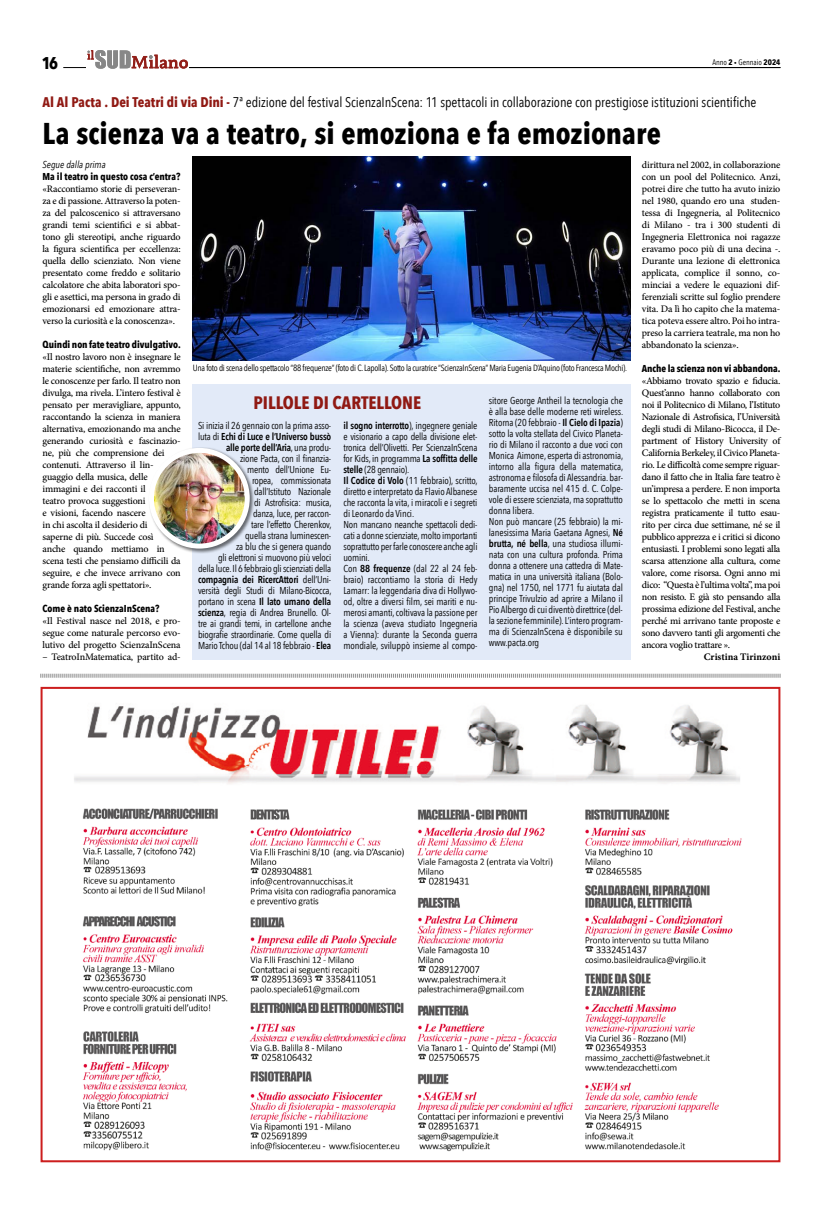
<style>
.page{position:relative;width:823px;height:1219px;background:#fff}
.page>*{position:absolute;margin:0;border:0;box-sizing:border-box;transform-origin:0 0}
.t1{font:700 30px "Avenir Next Condensed";color:#000}
.t2{font:700 18px "Avenir Next Condensed";color:#901913}
.t3{font:700 17px "Avenir Next Condensed";color:#000}
.t4{font:14px "Avenir Next Condensed";letter-spacing:-.005em;color:#000}
.t5{font:500 10px/12px "Minion Pro";letter-spacing:-.02em;color:#000;text-align:justify}
.t6{font:10px/11px "Avenir Next Condensed";letter-spacing:-.01em;color:#000}
.t7{font:700 10px "Avenir Next Condensed";color:#000}
.t8{font:700 10px "Minion Pro";color:#000}
.t9{font:italic 10px "Avenir Next Condensed";color:#000}
.t10{font:9px "Avenir Next Condensed";letter-spacing:-.03em;color:#000}
.t11{font:8px "Avenir Next Condensed";color:#000}
.s1{font-weight:700}
.s2{font-family:"Blueshift Stick"}
.s3{font-weight:700;color:#901913}
.s4{font-weight:600}
</style>
<div class="page">
<hr style="left:189px;top:67px;width:591px;height:1px;background:#000">
<svg style="left:63px;top:50px;width:125px;height:19px"></svg>
<img style="left:74px;top:705px;width:668px;height:447px">
<div style="left:41px;top:687px;width:739px;height:475px;border:2px solid #cc1e1e"></div>
<svg style="left:40px;top:673px;width:740px;height:5px"></svg>
<div style="left:192px;top:384px;width:438px;height:276px;background:#e2eaf8"></div>
<img style="left:192px;top:156px;width:438px;height:204px">
<div style="left:148px;top:447px;width:107px;height:107px;background:#000;opacity:.55"></div>
<img style="left:153px;top:450px;width:94px;height:96px">
<div style="left:149px;top:448px;width:100px;height:101px;border:5px solid #fff;border-radius:50%"></div>
<h3 class="t3" style="left:42px;top:52px;width:18px">16</h3>
<p class="t11" style="left:712px;top:55px;width:69px">Anno <span class="s1">2</span> <span class="s2">•</span> Gennaio <span class="s1">2024</span></p>
<h3 class="t4" style="left:43px;top:90px;width:715px"><span class="s3">Al Al Pacta . Dei Teatri di via Dini -</span> 7ª edizione del festival ScienzaInScena: 11 spettacoli in collaborazione con prestigiose istituzioni scientifiche</h3>
<h1 class="t1" style="left:43px;top:115px;width:619px">La scienza va a teatro, si emoziona e fa emozionare</h1>
<p class="t9" style="left:43px;top:158px;width:65px">Segue dalla prima</p>
<p class="t5" style="left:641px;top:159px;width:140px">dirittura nel 2002, in collaborazione con un pool del Politecnico. Anzi, potrei dire che tutto ha avuto inizio nel 1980, quando ero una studen&shy;tessa di Ingegneria, al Politecnico di Milano - tra i 300 studenti di Ingegneria Elettronica noi ragazze eravamo poco più di una decina -.<br>Durante una lezione di elettronica applicata, complice il sonno, co&shy;minciai a vedere le equazioni dif&shy;ferenziali scritte sul foglio prendere vita. Da lì ho capito che la matema&shy;tica poteva essere altro. Poi ho intra&shy;preso la carriera teatrale, ma non ho abbandonato la scienza».</p>
<p class="t7" style="left:641px;top:362px;width:140px">Anche la scienza non vi abbandona.</p>
<p class="t5" style="left:641px;top:375px;width:140px">«Abbiamo trovato spazio e fiducia.<br>Quest’anno hanno collaborato con noi il Politecnico di Milano, l’Istituto Nazionale di Astrofisica, l’Università degli studi di Milano-Bicocca, il De&shy;partment of History University of California Berkeley, il Civico Planeta&shy;rio. Le difficoltà come sempre riguar&shy;dano il fatto che in Italia fare teatro è un’impresa a perdere. E non importa se lo spettacolo che metti in scena registra praticamente il tutto esau&shy;rito per circa due settimane, né se il pubblico apprezza e i critici si dicono entusiasti. I problemi sono legati alla scarsa attenzione alla cultura, come valore, come risorsa. Ogni anno mi dico: “Questa è l’ultima volta”, ma poi non resisto. E già sto pensando alla prossima edizione del Festival, anche perché mi arrivano tante proposte e sono davvero tanti gli argomenti che ancora voglio trattare ».</p>
<p class="t8" style="left:703px;top:651px;width:78px">Cristina Tirinzoni</p>
<p class="t7" style="left:43px;top:170px;width:139px">Ma il teatro in questo cosa c’entra?</p>
<p class="t5" style="left:43px;top:183px;width:140px">«Raccontiamo storie di perseveran&shy;za e di passione. Attraverso la poten&shy;za del palcoscenico si attraversano grandi temi scientifici e si abbat&shy;tono gli stereotipi, anche riguardo la figura scientifica per eccellenza: quella dello scienziato. Non viene presentato come freddo e solitario calcolatore che abita laboratori spo&shy;gli e asettici, ma persona in grado di emozionarsi ed emozionare attra&shy;verso la curiosità e la conoscenza».</p>
<p class="t7" style="left:43px;top:338px;width:139px">Quindi non fate teatro divulgativo.</p>
<p class="t5" style="left:43px;top:351px;width:140px;text-align:left">«Il nostro lavoro non è insegnare le materie scientifiche, non avremmo le conoscenze per farlo. Il teatro non divulga, ma rivela. L’intero festival è pensato per meravigliare, appunto, raccontando la scienza in maniera alternativa, emozionando ma anche generando curiosità e fascinazio&shy;ne, più che comprensione dei contenuti. Attraverso il lin&shy;guaggio della musica, delle immagini e dei racconti il<br>teatro provoca suggestioni<br>e visioni, facendo nascere<br>in chi ascolta il desiderio di<br>saperne di più. Succede così<br>anche quando mettiamo in scena testi che pensiamo difficili da seguire, e che invece arrivano con grande forza agli spettatori».</p>
<p class="t7" style="left:43px;top:602px;width:118px">Come è nato ScienzaInScena?</p>
<p class="t5" style="left:43px;top:615px;width:140px">«Il Festival nasce nel 2018, e pro&shy;segue come naturale percorso evo&shy;lutivo del progetto ScienzaInScena</p>
<p class="t5" style="left:43px;top:651px;width:139px">– TeatroInMatematica, partito ad-</p>
<p class="t10" style="left:193px;top:361px;width:435px">Una foto di scena dello spettacolo “88 frequenze” (foto di C. Lapolla). Sotto la curatrice “ScienzaInScena” Maria Eugenia D’Aquino (foto Francesca Mochi).</p>
<h2 class="t2" style="left:253px;top:392px;width:169px">PILLOLE DI CARTELLONE</h2>
<p class="t6" style="left:198px;top:419px;width:135px;text-align:right">Si inizia il 26 gennaio con la prima asso&shy;luta di <span class="s4">Echi di Luce e l’Universo bussò alle porte dell’Aria</span>, una produ-<br>zione Pacta, con il finanzia-<br>mento dell’Unione Eu-<br>ropea, commissionata<br>dall’Istituto Nazionale<br>di Astrofisica: musica,<br>danza, luce, per raccon-<br>tare l’effetto Cherenkov,<br>quella strana luminescen-<br>za blu che si genera quando<br>gli elettroni si muovono più veloci<br>della luce. Il 6 febbraio gli scienziati della <span class="s4">compagnia dei RicercAttori</span> dell’Uni&shy;versità degli Studi di Milano-Bicocca, portano in scena <span class="s4">Il lato umano della scienza</span>, regia di Andrea Brunello. Ol&shy;tre ai grandi temi, in cartellone anche biografie straordinarie. Come quella di Mario Tchou (dal 14 al 18 febbraio - <span class="s4">Elea</span></p>
<p class="t6" style="left:343px;top:419px;width:136px"><span class="s4">il sogno interrotto</span>), ingegnere geniale e visionario a capo della divisione elet&shy;tronica dell’Olivetti. Per ScienzaInScena for Kids, in programma <span class="s4">La soffitta delle stelle</span> (28 gennaio).<br><span class="s4">Il Codice di Volo</span> (11 febbraio), scritto, diretto e interpretato da Flavio Albanese che racconta la vita, i miracoli e i segreti di Leonardo da Vinci.<br>Non mancano neanche spettacoli dedi&shy;cati a donne scienziate, molto importanti soprattutto per farle conoscere anche agli uomini.<br>Con <span class="s4">88 frequenze</span> (dal 22 al 24 feb&shy;braio) raccontiamo la storia di Hedy Lamarr: la leggendaria diva di Hollywo&shy;od, oltre a diversi film, sei mariti e nu&shy;merosi amanti, coltivava la passione per la scienza (aveva studiato Ingegneria a Vienna): durante la Seconda guerra mondiale, sviluppò insieme al compo-</p>
<p class="t6" style="left:488px;top:395px;width:136px">sitore George Antheil la tecnologia che è alla base delle moderne reti wireless.<br>Ritorna (20 febbraio - <span class="s4">Il Cielo di Ipazia</span>) sotto la volta stellata del Civico Planeta&shy;rio di Milano il racconto a due voci con Monica Aimone, esperta di astronomia, intorno alla figura della matematica, astronoma e filosofa di Alessandria. bar&shy;baramente uccisa nel 415 d. C. Colpe&shy;vole di essere scienziata, ma soprattutto donna libera.<br>Non può mancare (25 febbraio) la mi&shy;lanesissima Maria Gaetana Agnesi, <span class="s4">Né brutta, né bella</span>, una studiosa illumi&shy;nata con una cultura profonda. Prima donna a ottenere una cattedra di Mate&shy;matica in una università italiana (Bolo&shy;gna) nel 1750, nel 1771 fu aiutata dal principe Trivulzio ad aprire a Milano il Pio Albergo di cui diventò direttrice (del&shy;la sezione femminile). L’intero program&shy;ma di ScienzaInScena è disponibile su www.pacta.org</p>
</div>
